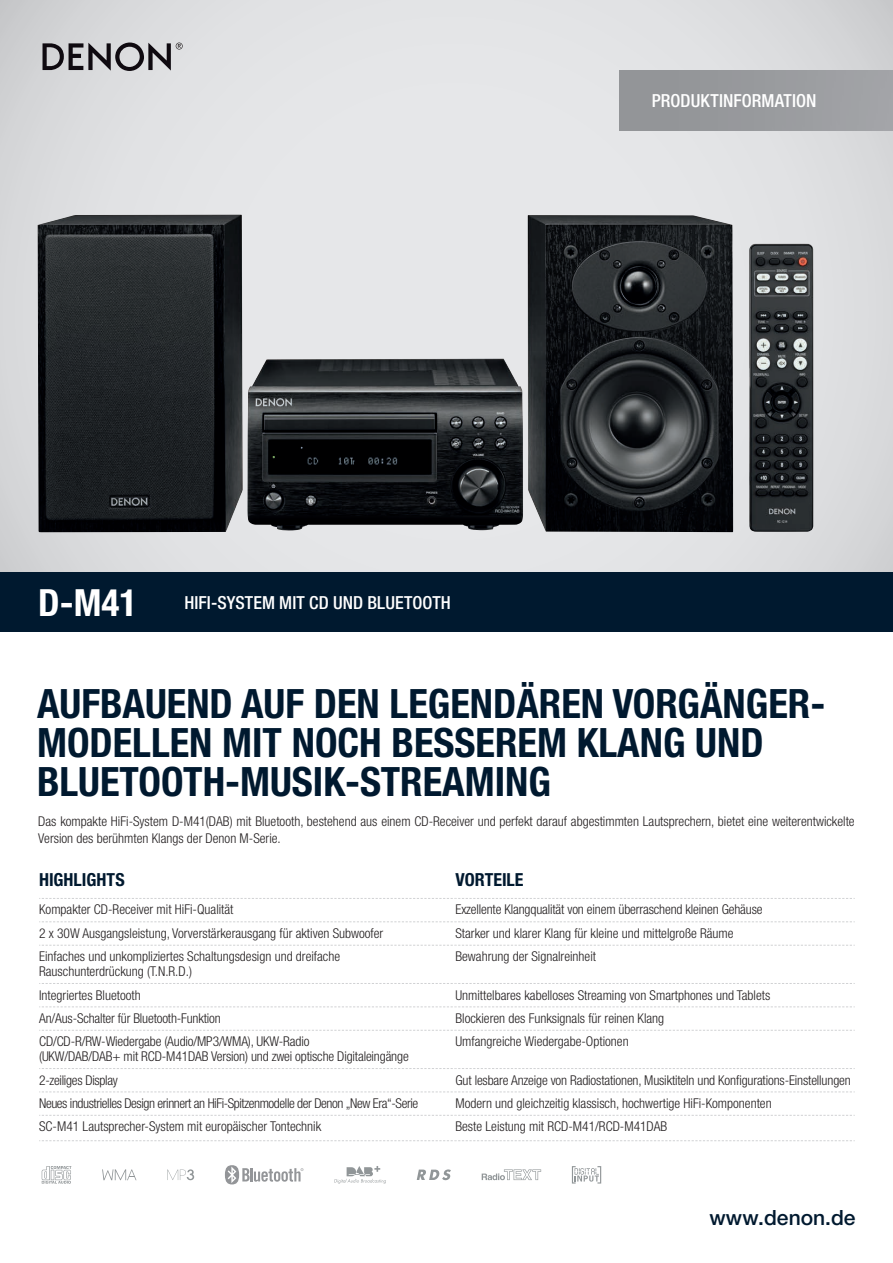
<style>
.page{position:relative;width:893px;height:1263px;background:#fff}
.page>*{position:absolute;margin:0;border:0;box-sizing:border-box;transform-origin:0 0}
.t1{font:700 condensed 40.5px/39px "Helvetica Neue LTW1 G";color:#00192f}
.t2{font:700 condensed 37.5px "Helvetica Neue LTW1 G";color:#fff}
.t3{font:500 21px "Helvetica Neue LTW1 G";color:#00192f}
.t4{font:500 condensed 18px "Helvetica Neue LTW1 G";letter-spacing:.005em;color:#fff}
.t5{font:700 condensed 18px "Helvetica Neue LTW1 G";color:#00192f}
.t6{font:300 condensed 13.5px/15px "Helvetica Neue LT Std";color:#231f20}
.t7{font:300 condensed 13.5px "Helvetica Neue LT Std";letter-spacing:-.03em;color:#231f20}
.t8{font:300 condensed 13.5px "Helvetica Neue LT Std";letter-spacing:-.02em;color:#231f20}
</style>
<div class="page">
<svg style="left:0;top:0;width:893px;height:572px;background:#dedfe1"></svg>
<svg style="left:43px;top:43px;width:140px;height:28px;background:#908e92"></svg>
<svg style="left:39px;top:898px;width:816px;height:1px"></svg>
<svg style="left:39px;top:921px;width:816px;height:1px"></svg>
<svg style="left:39px;top:945px;width:816px;height:1px"></svg>
<svg style="left:39px;top:983px;width:816px;height:1px"></svg>
<svg style="left:39px;top:1006px;width:816px;height:1px"></svg>
<svg style="left:39px;top:1030px;width:816px;height:1px"></svg>
<svg style="left:39px;top:1068px;width:816px;height:1px"></svg>
<svg style="left:39px;top:1091px;width:816px;height:1px"></svg>
<svg style="left:39px;top:1115px;width:816px;height:1px"></svg>
<svg style="left:39px;top:1140px;width:816px;height:1px"></svg>
<svg style="left:417px;top:1169px;width:34px;height:11px"></svg>
<svg style="left:482px;top:1169px;width:59px;height:11px"></svg>
<svg style="left:42px;top:1166px;width:29px;height:17px"></svg>
<svg style="left:167px;top:1169px;width:27px;height:11px"></svg>
<svg style="left:572px;top:1166px;width:29px;height:17px"></svg>
<svg style="left:334px;top:1166px;width:52px;height:18px"></svg>
<img style="left:38px;top:215px;width:775px;height:317px">
<svg style="left:225px;top:1165px;width:78px;height:19px"></svg>
<svg style="left:102px;top:1169px;width:34px;height:11px"></svg>
<img style="left:619px;top:71px;width:274px;height:59px">
<div style="left:0;top:572px;width:893px;height:60px;background:#00192f"></div>
<h2 class="t2" style="left:38px;top:580px;width:101px">D-M41</h2>
<h3 class="t4" style="left:184px;top:591px;width:268px">HIFI-SYSTEM MIT CD UND BLUETOOTH</h3>
<h3 class="t4" style="left:652px;top:90px;width:166px">PRODUKTINFORMATION</h3>
<h1 class="t1" style="left:37px;top:684px;width:790px">AUFBAUEND AUF DEN LEGENDÄREN VORGÄNGER-<br>MODELLEN MIT NOCH BESSEREM KLANG UND<br>BLUETOOTH-MUSIK-STREAMING</h1>
<p class="t6" style="left:38px;top:813px;width:818px;line-height:16.5px">Das kompakte HiFi-System D-M41(DAB) mit Bluetooth, bestehend aus einem CD-Receiver und perfekt darauf abgestimmten Lautsprechern, bietet eine weiterentwickelte<br>Version des berühmten Klangs der Denon M-Serie.</p>
<h3 class="t5" style="left:39px;top:868px;width:87px">HIGHLIGHTS</h3>
<h3 class="t5" style="left:455px;top:868px;width:70px">VORTEILE</h3>
<p class="t6" style="left:39px;top:902px;width:196px">Kompakter CD-Receiver mit HiFi-Qualität</p>
<p class="t6" style="left:455px;top:902px;width:309px">Exzellente Klangqualität von einem überraschend kleinen Gehäuse</p>
<p class="t6" style="left:39px;top:925px;width:346px">2 x 30W Ausgangsleistung, Vorverstärkerausgang für aktiven Subwoofer</p>
<p class="t6" style="left:455px;top:925px;width:280px">Starker und klarer Klang für kleine und mittelgroße Räume</p>
<p class="t6" style="left:39px;top:949px;width:302px">Einfaches und unkompliziertes Schaltungsdesign und dreifache<br>Rauschunterdrückung (T.N.R.D.)</p>
<p class="t6" style="left:455px;top:949px;width:142px">Bewahrung der Signalreinheit</p>
<p class="t6" style="left:39px;top:987px;width:103px">Integriertes Bluetooth</p>
<p class="t6" style="left:455px;top:987px;width:316px">Unmittelbares kabelloses Streaming von Smartphones und Tablets</p>
<p class="t6" style="left:39px;top:1010px;width:183px">An/Aus-Schalter für Bluetooth-Funktion</p>
<p class="t6" style="left:455px;top:1010px;width:210px">Blockieren des Funksignals für reinen Klang</p>
<p class="t6" style="left:39px;top:1034px;width:371px">CD/CD-R/RW-Wiedergabe (Audio/MP3/WMA), UKW-Radio<br>(UKW/DAB/DAB+ mit RCD-M41DAB Version) und zwei optische Digitaleingänge</p>
<p class="t6" style="left:455px;top:1034px;width:175px">Umfangreiche Wiedergabe-Optionen</p>
<p class="t8" style="left:39px;top:1072px;width:80px">2-zeiliges Display</p>
<p class="t6" style="left:455px;top:1072px;width:397px">Gut lesbare Anzeige von Radiostationen, Musiktiteln und Konfigurations-Einstellungen</p>
<p class="t7" style="left:39px;top:1095px;width:381px">Neues industrielles Design erinnert an HiFi-Spitzenmodelle der Denon „New Era“-Serie</p>
<p class="t6" style="left:455px;top:1095px;width:318px">Modern und gleichzeitig klassisch, hochwertige HiFi-Komponenten</p>
<p class="t6" style="left:39px;top:1119px;width:284px">SC-M41 Lautsprecher-System mit europäischer Tontechnik</p>
<p class="t6" style="left:455px;top:1119px;width:213px">Beste Leistung mit RCD-M41/RCD-M41DAB</p>
<h3 class="t3" style="left:709px;top:1204px;width:148px">www.denon.de</h3>
</div>
